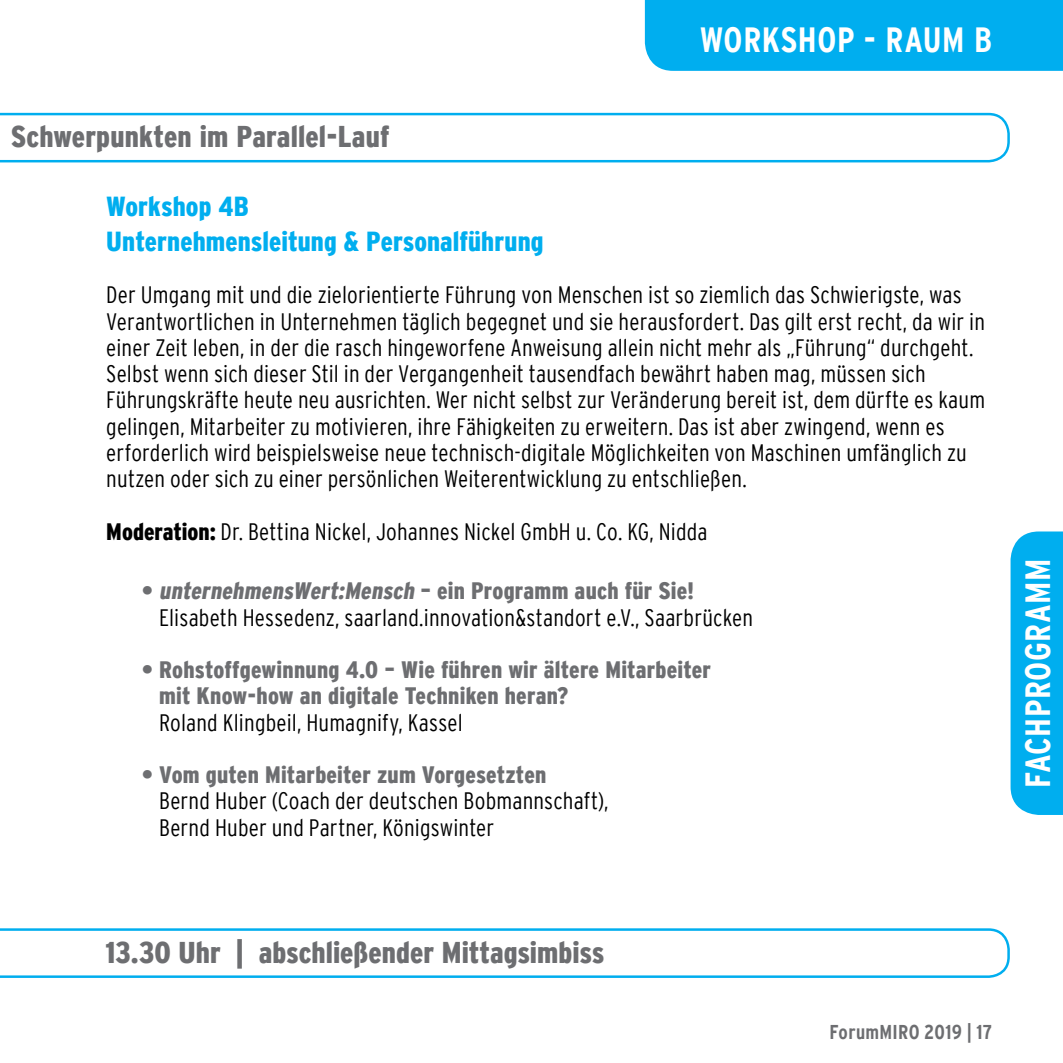
<style>
.page{position:relative;width:1063px;height:1063px;background:#fff}
.page>*{position:absolute;margin:0;border:0;box-sizing:border-box;transform-origin:0 0}
.t1{font:700 condensed 35px "Interstate";letter-spacing:.015em;color:#fff}
.t2{font:900 condensed 30px "Interstate";color:#6d6e71}
.t3{font:900 condensed 27.5px/34.8px "Interstate";letter-spacing:.005em;color:#00aeef}
.t4{font:300 condensed 23.75px/26.2px "Interstate";letter-spacing:.005em;color:#000}
.t5{font:900 condensed 23.75px/26.2px "Interstate";letter-spacing:.01em;color:#6d6e71}
.t6{font:700 condensed 20px "Interstate";letter-spacing:.015em;color:#6d6e71}
.s1{font-weight:900}
.s2{font-weight:900;color:#6d6e71}
.s3{font-weight:900;font-style:italic;color:#6d6e71}
</style>
<div class="page">
<svg style="left:0;top:113px;width:1010px;height:49px"></svg>
<svg style="left:0;top:928px;width:1010px;height:50px"></svg>
<div style="left:645px;top:0;width:418px;height:71px;background:#00aeef"></div>
<div style="left:1011px;top:531px;width:52px;height:284px;background:#00aeef"></div>
<p class="t2" style="left:11px;top:120px;width:380px">Schwerpunkten im Parallel-Lauf</p>
<h1 class="t1" style="left:700px;top:20px;width:293px">WORKSHOP - RAUM B</h1>
<p class="t3" style="left:106px;top:189px;width:439px">Workshop 4B<br>Unternehmensleitung &amp; Personalführung</p>
<p class="t4" style="left:106px;top:282px;width:880px">Der Umgang mit und die zielorientierte Führung von Menschen ist so ziemlich das Schwierigste, was Verantwortlichen in Unternehmen täglich begegnet und sie herausfordert. Das gilt erst recht, da wir in einer Zeit leben, in der die rasch hingeworfene Anweisung allein nicht mehr als „Führung“ durchgeht.<br>Selbst wenn sich dieser Stil in der Vergangenheit tausendfach bewährt haben mag, müssen sich Führungskräfte heute neu ausrichten. Wer nicht selbst zur Veränderung bereit ist, dem dürfte es kaum gelingen, Mitarbeiter zu motivieren, ihre Fähigkeiten zu erweitern. Das ist aber zwingend, wenn es erforderlich wird beispielsweise neue technisch-digitale Möglichkeiten von Maschinen umfänglich zu nutzen oder sich zu einer persönlichen Weiterentwicklung zu entschließen.</p>
<p class="t4" style="left:106px;top:518px;width:603px"><span class="s1">Moderation:</span> Dr. Bettina Nickel, Johannes Nickel GmbH u. Co. KG, Nidda</p>
<p class="t4" style="left:159px;top:578px;width:595px;text-indent:-17px"><span class="s2">•</span> <span class="s3">unternehmensWert:Mensch</span> <span class="s2">– e i n P r o g r a m m a u c h f ü r S i e !<br></span>Elisabeth Hessedenz, saarland.innovation&amp;standort e.V., Saarbrücken</p>
<p class="t5" style="left:159px;top:656px;width:553px;text-indent:-17px">• Rohstoffgewinnung 4.0 – Wie führen wir ältere Mitarbeiter mit Know-how an digitale Techniken heran?</p>
<p class="t4" style="left:159px;top:709px;width:305px">Roland Klingbeil, Humagnify, Kassel</p>
<p class="t5" style="left:142px;top:761px;width:406px">• Vom guten Mitarbeiter zum Vorgesetzten</p>
<p class="t4" style="left:159px;top:788px;width:451px">Bernd Huber (Coach der deutschen Bobmannschaft),<br>Bernd Huber und Partner, Königswinter</p>
<h1 class="t1" style="left:1018px;top:788px;width:231px;rotate:-90deg">FACHPROGRAMM</h1>
<p class="t2" style="left:105px;top:935px;width:501px">13.30 Uhr | abschließender Mittagsimbiss</p>
<p class="t6" style="left:830px;top:1021px;width:164px">ForumMIRO 2019 | 17</p>
</div>
